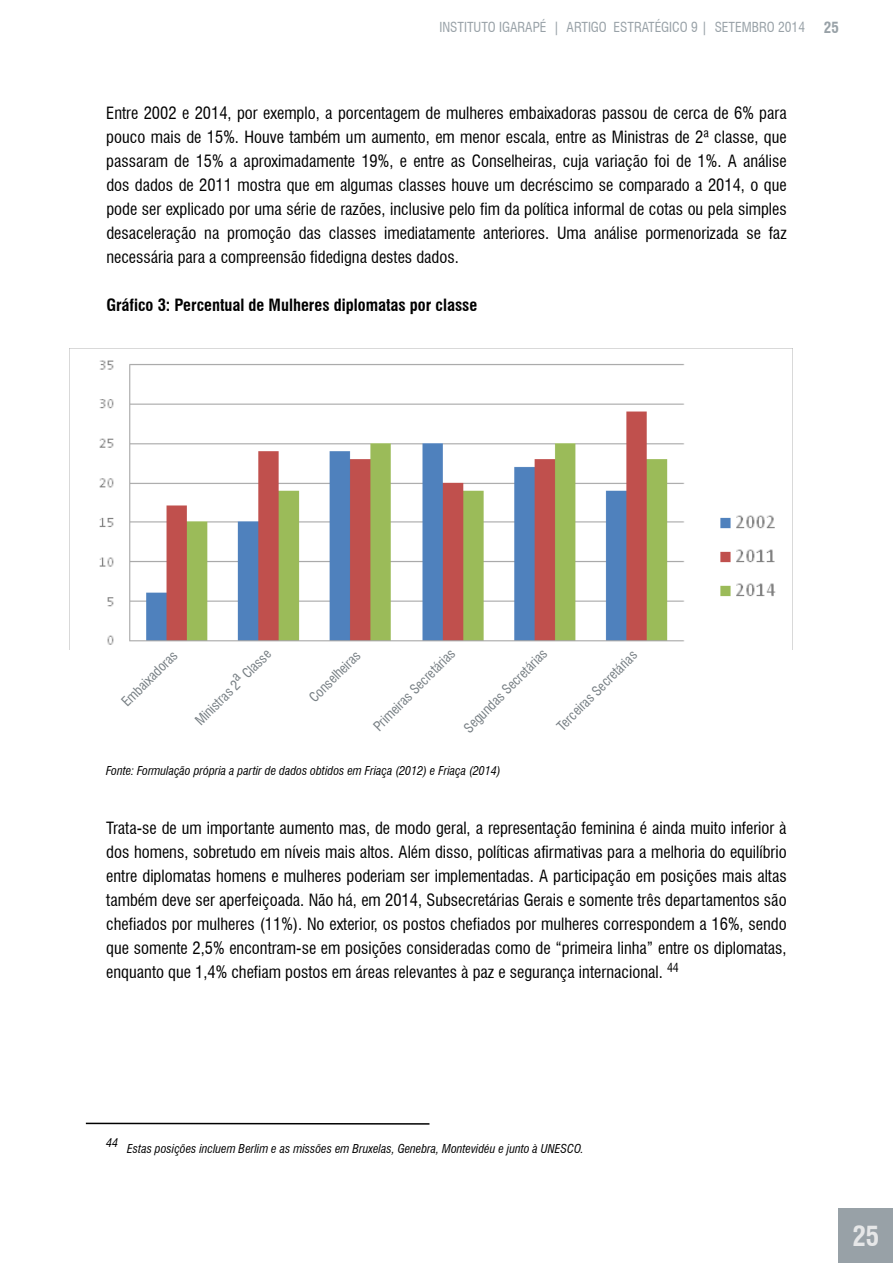
<style>
.page{position:relative;width:893px;height:1263px;background:#fff}
.page>*{position:absolute;margin:0;border:0;box-sizing:border-box;transform-origin:0 0}
.t1{font:700 condensed 27px "Swiss 721 BT";color:#e6e7e8}
.t2{font:condensed 16.5px/24px "Swiss 721 BT";color:#000;text-align:justify}
.t3{font:700 condensed 16.5px "Swiss 721 BT";color:#000}
.t4{font:700 condensed 15px "Swiss 721 BT";color:#98a1a7}
.t5{font:condensed 13.5px "Swiss 721 BT";color:#757d82}
.t6{font:condensed 13.5px "Swiss 721 BT";color:#98a1a7}
.t7{font:italic condensed 12px "Swiss 721 BT";color:#000}
</style>
<div class="page">
<div style="left:839px;top:1209px;width:54px;height:54px;background:#98a1a7"></div>
<svg style="left:85px;top:1122px;width:345px;height:3px"></svg>
<img style="left:69px;top:348px;width:723px;height:301px">
<p class="t6" style="left:439px;top:19px;width:367px">INSTITUTO IGARAPÉ | ARTIGO ESTRATÉGICO 9 | SETEMBRO 2014</p>
<p class="t4" style="left:824px;top:18px;width:16px">25</p>
<p class="t2" style="left:106px;top:101px;width:682px">Entre 2002 e 2014, por exemplo, a porcentagem de mulheres embaixadoras passou de cerca de 6% para pouco mais de 15%. Houve também um aumento, em menor escala, entre as Ministras de 2ª classe, que passaram de 15% a aproximadamente 19%, e entre as Conselheiras, cuja variação foi de 1%. A análise dos dados de 2011 mostra que em algumas classes houve um decréscimo se comparado a 2014, o que pode ser explicado por uma série de razões, inclusive pelo fim da política informal de cotas ou pela simples desaceleração na promoção das classes imediatamente anteriores. Uma análise pormenorizada se faz necessária para a compreensão fidedigna destes dados.</p>
<p class="t3" style="left:106px;top:295px;width:373px">Gráfico 3: Percentual de Mulheres diplomatas por classe</p>
<p class="t5" style="left:118px;top:698px;width:75px;rotate:-45deg">Embaixadoras</p>
<p class="t5" style="left:306px;top:694px;width:69px;rotate:-45deg">Conselheiras</p>
<p class="t5" style="left:370px;top:722px;width:111px;rotate:-45deg">Primeiras Secretárias</p>
<p class="t5" style="left:460px;top:724px;width:114px;rotate:-45deg">Segundas Secretárias</p>
<p class="t5" style="left:554px;top:722px;width:109px;rotate:-45deg">Terceiras Secretárias</p>
<p class="t5" style="left:192px;top:717px;width:103px;rotate:-45deg">Ministras 2a Classe</p>
<p class="t7" style="left:106px;top:764px;width:396px">Fonte: Formulação própria a partir de dados obtidos em Friaça (2012) e Friaça (2014)</p>
<p class="t2" style="left:106px;top:816px;width:682px">Trata-se de um importante aumento mas, de modo geral, a representação feminina é ainda muito inferior à dos homens, sobretudo em níveis mais altos. Além disso, políticas afirmativas para a melhoria do equilíbrio entre diplomatas homens e mulheres poderiam ser implementadas. A participação em posições mais altas também deve ser aperfeiçoada. Não há, em 2014, Subsecretárias Gerais e somente três departamentos são chefiados por mulheres (11%). No exterior, os postos chefiados por mulheres correspondem a 16%, sendo que somente 2,5% encontram-se em posições consideradas como de “primeira linha” entre os diplomatas, enquanto que 1,4% chefiam postos em áreas relevantes à paz e segurança internacional. <sup>44</sup></p>
<p class="t7" style="left:106px;top:1135px;width:13px">44</p>
<p class="t7" style="left:127px;top:1141px;width:458px">Estas posições incluem Berlim e as missões em Bruxelas, Genebra, Montevidéu e junto à UNESCO.</p>
<h1 class="t1" style="left:852px;top:1220px;width:28px">25</h1>
</div>
